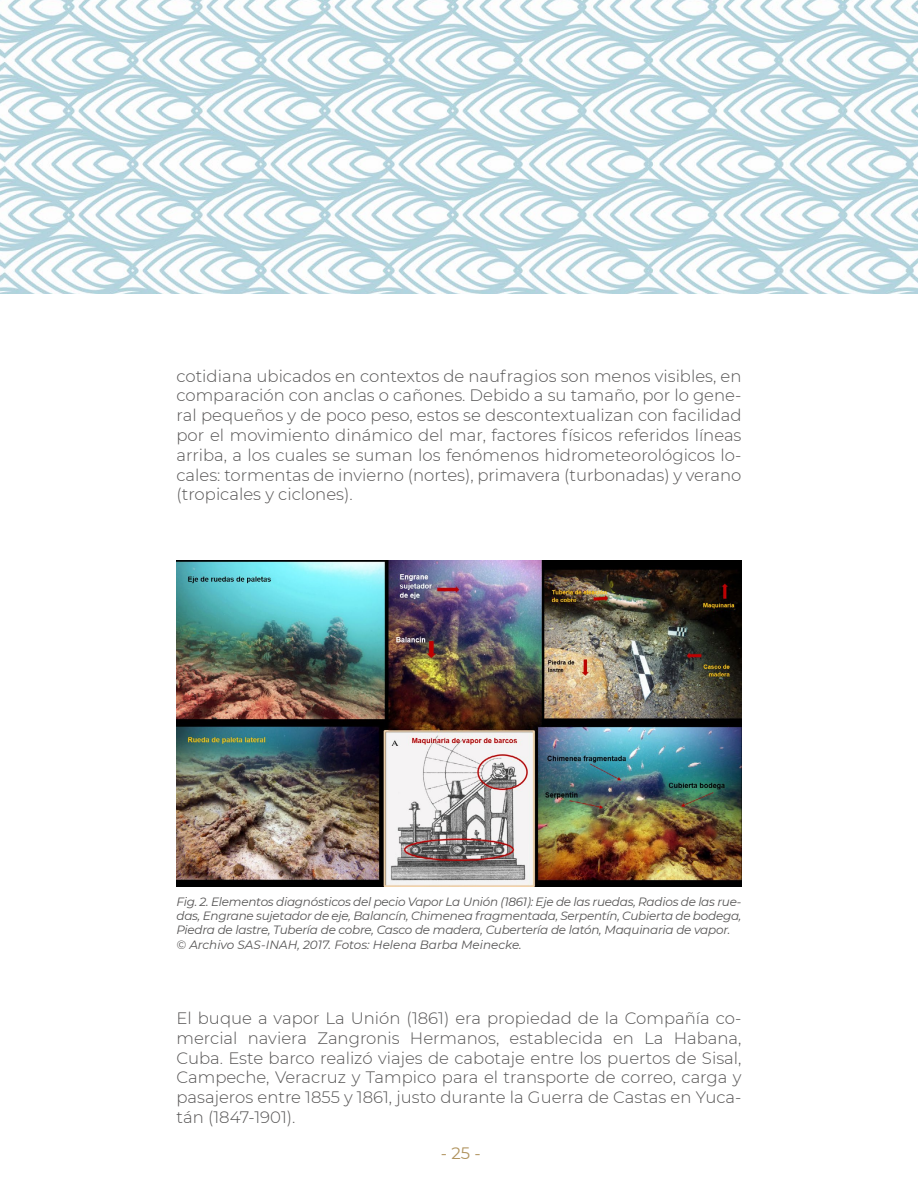
<style>
.page{position:relative;width:918px;height:1188px;background:#fff}
.page>*{position:absolute;margin:0;border:0;box-sizing:border-box;transform-origin:0 0}
.t1{font:16.5px/19.8px "Montserrat Light 2";color:#555454;text-align:justify}
.t2{font:16.5px "Montserrat";color:#b0935e}
.t3{font:italic 12px/14.4px "Montserrat";letter-spacing:-.02em;color:#555454}
</style>
<div class="page">
<img style="left:0;top:0;width:918px;height:294px">
<img style="left:177px;top:561px;width:564px;height:325px">
<p class="t1" style="left:177px;top:365px;width:567px">cotidiana ubicados en contextos de naufragios son menos visibles, en comparación con anclas o cañones. Debido a su tamaño, por lo gene&shy;ral pequeños y de poco peso, estos se descontextualizan con facilidad por el movimiento dinámico del mar, factores físicos referidos líneas arriba, a los cuales se suman los fenómenos hidrometeorológicos lo&shy;cales: tormentas de invierno (nortes), primavera (turbonadas) y verano (tropicales y ciclones).</p>
<p class="t3" style="left:177px;top:894px;width:567px">Fig. 2. Elementos diagnósticos del pecio Vapor La Unión (1861): Eje de las ruedas, Radios de las rue&shy;das, Engrane sujetador de eje, Balancín, Chimenea fragmentada, Serpentín, Cubierta de bodega, Piedra de lastre, Tubería de cobre, Casco de madera, Cubertería de latón, Maquinaria de vapor. © Archivo SAS-INAH, 2017. Fotos: Helena Barba Meinecke.</p>
<p class="t1" style="left:177px;top:1008px;width:567px">El buque a vapor La Unión (1861) era propiedad de la Compañía co&shy;mercial naviera Zangronis Hermanos, establecida en La Habana, Cuba. Este barco realizó viajes de cabotaje entre los puertos de Sisal, Campeche, Veracruz y Tampico para el transporte de correo, carga y pasajeros entre 1855 y 1861, justo durante la Guerra de Castas en Yuca&shy;tán (1847-1901).</p>
<p class="t2" style="left:441px;top:1142px;width:41px">- 25 -</p>
</div>
